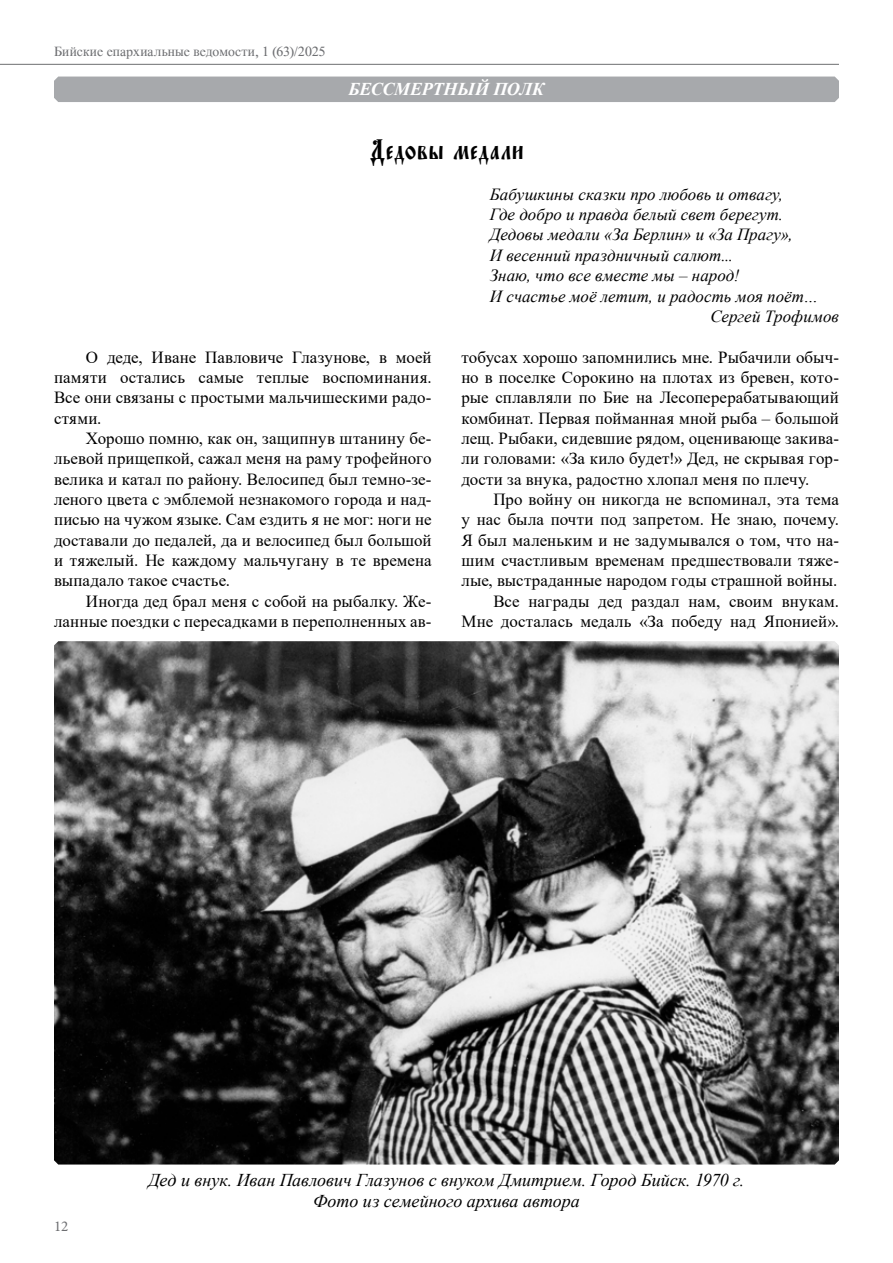
<style>
.page{position:relative;width:893px;height:1263px;background:#fff}
.page>*{position:absolute;margin:0;border:0;box-sizing:border-box;transform-origin:0 0}
.t1{font:30px "Orthodox.tt e Roos";letter-spacing:-.01em;color:#000}
.t2{font:italic 18px/21.6px "Times New Roman";color:#000;text-align:center}
.t3{font:italic 700 18px "Times New Roman";letter-spacing:-.015em;color:#fff}
.t4{font:16.95px/20.4px "Times New Roman";letter-spacing:.005em;color:#000;text-align:justify}
.t5{font:italic 16.95px "Times New Roman";color:#000}
.t6{font:15px "Minion Pro";color:#6d6e71}
.t7{font:13.5px "Time";letter-spacing:.005em;color:#6d6e71}
</style>
<div class="page">
<hr style="left:0;top:64px;width:839px;height:1px;background:#6d6e71">
<div style="left:54px;top:77px;width:785px;height:25px;background:#a7a9ac"></div>
<img style="left:54px;top:641px;width:785px;height:523px">
<p class="t7" style="left:54px;top:44px;width:273px">Бийские епархиальные ведомости, 1 (63)/2025</p>
<p class="t3" style="left:348px;top:77px;width:197px">БЕССМЕРТНЫЙ ПОЛК</p>
<h1 class="t1" style="left:369px;top:131px;width:157px">Дедовы медали</h1>
<p class="t5" style="left:490px;top:182px;width:295px">Бабушкины сказки про любовь и отвагу,</p>
<p class="t5" style="left:490px;top:203px;width:295px">Где добро и правда белый свет берегут.</p>
<p class="t5" style="left:490px;top:223px;width:304px">Дедовы медали «За Берлин» и «За Прагу»,</p>
<p class="t5" style="left:490px;top:243px;width:245px">И весенний праздничный салют...</p>
<p class="t5" style="left:490px;top:264px;width:251px">Знаю, что все вместе мы – народ!</p>
<p class="t5" style="left:490px;top:284px;width:330px">И счастье моё летит, и радость моя поёт…</p>
<p class="t5" style="left:710px;top:304px;width:130px">Сергей Трофимов</p>
<p class="t4" style="left:54px;top:346px;width:379px;text-indent:32px">О деде, Иване Павловиче Глазунове, в моей памяти остались самые теплые воспоминания.<br>Все они связаны с простыми мальчишескими радо&shy;стями.</p>
<p class="t4" style="left:54px;top:427px;width:379px;text-indent:32px">Хорошо помню, как он, защипнув штанину бе&shy;льевой прищепкой, сажал меня на раму трофейного велика и катал по району. Велосипед был темно-зе&shy;леного цвета с эмблемой незнакомого города и над&shy;писью на чужом языке. Сам ездить я не мог: ноги не доставали до педалей, да и велосипед был большой и тяжелый. Не каждому мальчугану в те времена выпадало такое счастье.</p>
<p class="t4" style="left:54px;top:590px;width:379px;text-align:right">Иногда дед брал меня с собой на рыбалку. Же&shy;ланные поездки с пересадками в переполненных ав-</p>
<p class="t4" style="left:461px;top:346px;width:379px">тобусах хорошо запомнились мне. Рыбачили обыч&shy;но в поселке Сорокино на плотах из бревен, кото&shy;рые сплавляли по Бие на Лесоперерабатывающий комбинат. Первая пойманная мной рыба – большой лещ. Рыбаки, сидевшие рядом, оценивающе закива&shy;ли головами: «За кило будет!» Дед, не скрывая гор&shy;дости за внука, радостно хлопал меня по плечу.</p>
<p class="t4" style="left:461px;top:488px;width:379px;text-align:right">Про войну он никогда не вспоминал, эта тема<br>у нас была почти под запретом. Не знаю, почему.<br>Я был маленьким и не задумывался о том, что на&shy;шим счастливым временам предшествовали тяже&shy;лые, выстраданные народом годы страшной войны.<br>Все награды дед раздал нам, своим внукам.<br>Мне досталась медаль «За победу над Японией».</p>
<p class="t6" style="left:54px;top:1216px;width:16px">12</p>
<p class="t2" style="left:149px;top:1168px;width:597px">Дед и внук. Иван Павлович Глазунов с внуком Дмитрием. Город Бийск. 1970 г.<br>Фото из семейного архива автора</p>
</div>
